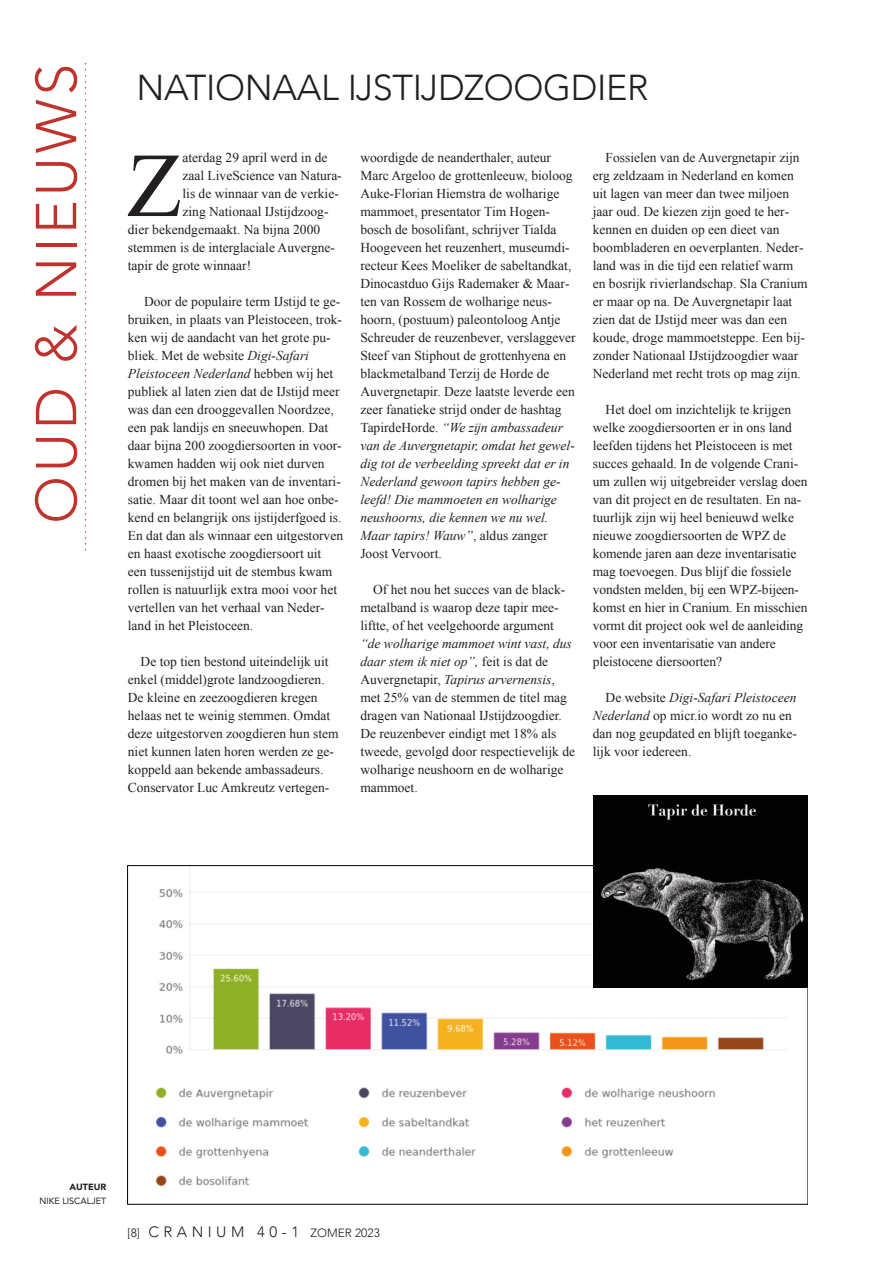
<style>
.page{position:relative;width:893px;height:1263px;background:#fff}
.page>*{position:absolute;margin:0;border:0;box-sizing:border-box;transform-origin:0 0}
.t1{font:91.2px "Times New Roman";color:#231f20}
.t2{font:300 57px "Avenir";letter-spacing:.07em;color:#c0332d}
.t3{font:300 36px "Avenir";letter-spacing:-.01em;color:#231f20}
.t4{font:300 30px "Avenir";color:#181317}
.t5{font:13.5px/18px "Times New Roman";color:#231f20}
.t6{font:300 12px "Avenir";color:#231f20}
.t7{font:9px "Avenir";color:#231f20}
.t8{font:900 9px "Avenir";color:#231f20}
.s1{color:#000}
.s2{font-style:italic}
.s3{font-size:15px}
</style>
<div class="page">
<svg style="left:85px;top:64px;width:1px;height:487px"></svg>
<img style="left:155px;top:867px;width:632px;height:319px">
<img style="left:594px;top:796px;width:214px;height:192px">
<h2 class="t2" style="left:19px;top:327px;width:264px;rotate:-90deg">AG NDA</h2>
<h3 class="t4" style="left:136px;top:65px;width:199px"><span class="s1">WPZ</span> AGENDA</h3>
<h2 class="t2" style="left:19px;top:524px;width:461px;rotate:-90deg">OUD &amp; NIEUWS</h2>
<h3 class="t3" style="left:136px;top:63px;width:514px">NATIONAAL ĲSTĲDZOOGDIER</h3>
<p class="t5" style="left:593px;top:150px;width:216px;text-indent:13px">Fossielen van de Auvergnetapir zĳn erg zeldzaam in Nederland en komen uit lagen van meer dan twee miljoen jaar oud. De kiezen zĳn goed te her&shy;kennen en duiden op een dieet van boombladeren en oeverplanten. Neder&shy;land was in die tĳd een relatief warm en bosrĳk rivierlandschap. Sla Cranium er maar op na. De Auvergnetapir laat zien dat de Ĳstĳd meer was dan een koude, droge mammoetsteppe. Een bĳ&shy;zonder Nationaal Ĳstĳdzoogdier waar Nederland met recht trots op mag zĳn.</p>
<p class="t5" style="left:593px;top:402px;width:216px;text-indent:13px">Het doel om inzichtelĳk te krĳgen welke zoogdiersoorten er in ons land leefden tĳdens het Pleistoceen is met succes gehaald. In de volgende Crani&shy;um zullen wĳ uitgebreider verslag doen van dit project en de resultaten. En na&shy;tuurlĳk zĳn wĳ heel benieuwd welke nieuwe zoogdiersoorten de WPZ de komende jaren aan deze inventarisatie mag toevoegen. Dus blĳf die fossiele vondsten melden, bĳ een WPZ-bĳeen&shy;komst en hier in Cranium. En misschien vormt dit project ook wel de aanleiding voor een inventarisatie van andere pleistocene diersoorten?</p>
<p class="t5" style="left:593px;top:690px;width:206px;text-indent:13px">De website <span class="s2">Digi-Safari Pleistoceen<br>Nederland</span> op micr.io wordt zo nu en dan nog geupdated en blĳft toeganke&shy;lĳk voor iedereen.</p>
<h1 class="t1" style="left:127px;top:153px;width:57px">Z</h1>
<p class="t5" style="left:182px;top:150px;width:147px">aterdag 29 april werd in de</p>
<p class="t5" style="left:360px;top:150px;width:217px">woordigde de neanderthaler, auteur Marc Argeloo de grottenleeuw, bioloog Auke-Florian Hiemstra de wolharige mammoet, presentator Tim Hogen&shy;bosch de bosolifant, schrĳver Tialda Hoogeveen het reuzenhert, museumdi&shy;recteur Kees Moeliker de sabeltandkat, Dinocastduo Gĳs Rademaker &amp; Maar&shy;ten van Rossem de wolharige neus&shy;hoorn, (postuum) paleontoloog Antje Schreuder de reuzenbever, verslaggever Steef van Stiphout de grottenhyena en blackmetalband Terzĳ de Horde de Auvergnetapir. Deze laatste leverde een zeer fanatieke strĳd onder de hashtag TapirdeHorde. <span class="s2">“We zĳn ambassadeur van de Auvergnetapir, omdat het gewel&shy;dig tot de verbeelding spreekt dat er in Nederland gewoon tapirs hebben ge&shy;leefd! Die mammoeten en wolharige neushoorns, die kennen we nu wel.<br>Maar tapirs! Wauw”</span>, aldus zanger Joost Vervoort.</p>
<p class="t5" style="left:360px;top:582px;width:207px;text-indent:13px">Of het nou het succes van de black&shy;metalband is waarop deze tapir mee&shy;liftte, of het veelgehoorde argument</p>
<p class="t5" style="left:360px;top:636px;width:216px"><span class="s2">“de wolharige mammoet wint vast, dus daar stem ik niet op”,</span> feit is dat de Auvergnetapir, <span class="s2">Tapirus arvernensis</span>, met 25% van de stemmen de titel mag dragen van Nationaal Ĳstĳdzoogdier.<br>De reuzenbever eindigt met 18% als tweede, gevolgd door respectievelĳk de wolharige neushoorn en de wolharige mammoet.</p>
<p class="t5" style="left:182px;top:168px;width:161px">zaal LiveScience van Natura-</p>
<p class="t5" style="left:182px;top:186px;width:158px">lis de winnaar van de verkie-</p>
<p class="t5" style="left:182px;top:204px;width:148px">zing Nationaal Ĳstĳdzoog-</p>
<p class="t5" style="left:128px;top:222px;width:194px">dier bekendgemaakt. Na bĳna 2000</p>
<p class="t5" style="left:128px;top:240px;width:209px">stemmen is de interglaciale Auvergne-</p>
<p class="t5" style="left:128px;top:258px;width:125px">tapir de grote winnaar!</p>
<p class="t5" style="left:128px;top:294px;width:217px;text-indent:16px">Door de populaire term Ĳstĳd te ge&shy;bruiken, in plaats van Pleistoceen, trok&shy;ken wĳ de aandacht van het grote pu&shy;bliek. Met de website <span class="s2">Digi-Safari Pleistoceen Nederland</span> hebben wĳ het publiek al laten zien dat de Ĳstĳd meer was dan een drooggevallen Noordzee, een pak landĳs en sneeuwhopen. Dat daar bĳna 200 zoogdiersoorten in voor&shy;kwamen hadden wĳ ook niet durven dromen bĳ het maken van de inventari&shy;satie. Maar dit toont wel aan hoe onbe&shy;kend en belangrĳk ons ĳstĳderfgoed is.<br>En dat dan als winnaar een uitgestorven en haast exotische zoogdiersoort uit een tussenĳstĳd uit de stembus kwam rollen is natuurlĳk extra mooi voor het vertellen van het verhaal van Neder&shy;land in het Pleistoceen.</p>
<p class="t5" style="left:128px;top:654px;width:212px;text-indent:13px">De top tien bestond uiteindelĳk uit enkel (middel)grote landzoogdieren.<br>De kleine en zeezoogdieren kregen helaas net te weinig stemmen. Omdat deze uitgestorven zoogdieren hun stem niet kunnen laten horen werden ze ge&shy;koppeld aan bekende ambassadeurs.<br>Conservator Luc Amkreutz vertegen-</p>
<p class="t8" style="left:70px;top:1180px;width:38px">AUTEUR</p>
<p class="t7" style="left:40px;top:1195px;width:68px">NIKE LISCALJET</p>
<p class="t6" style="left:128px;top:1225px;width:254px">[8] <span class="s3">CRANIUM 40-1</span> ZOMER2023</p>
</div>
